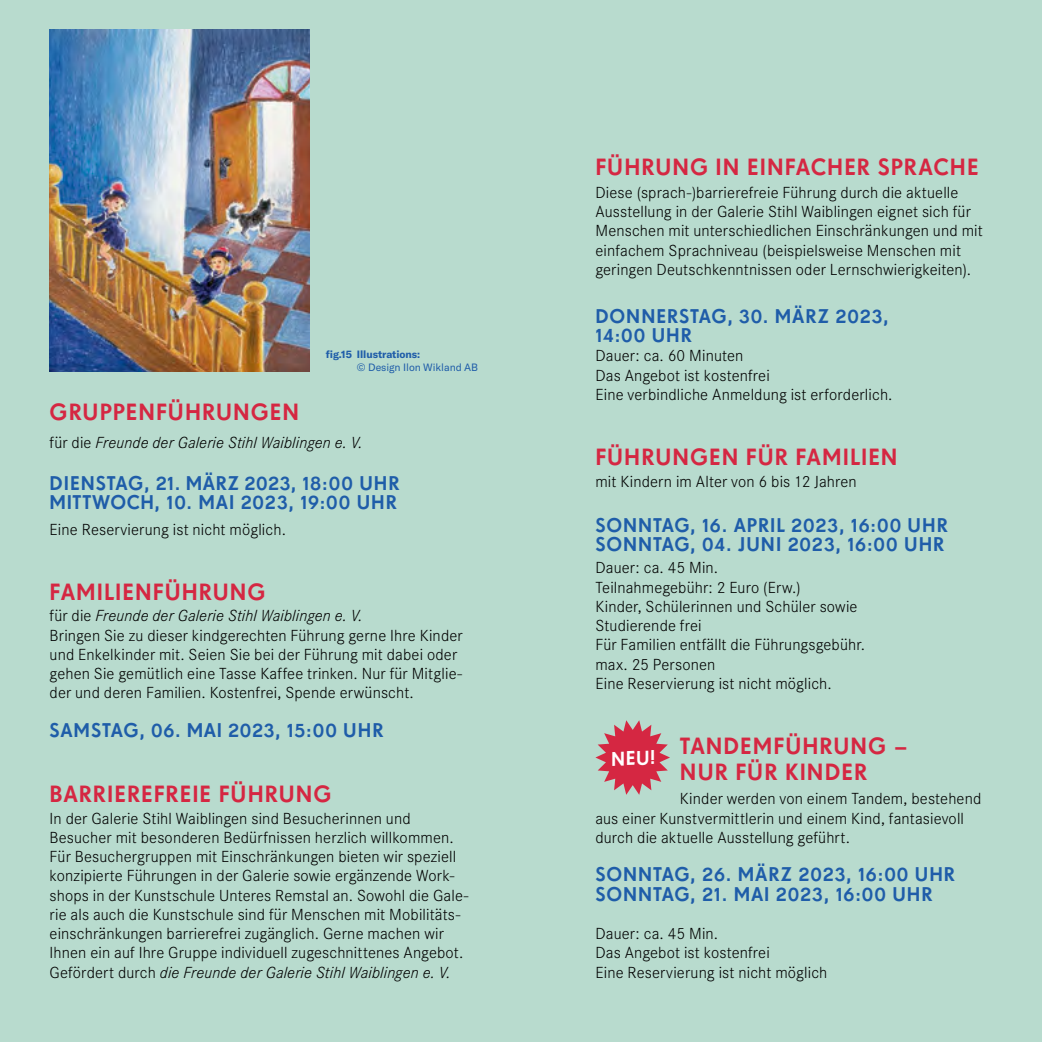
<style>
.page{position:relative;width:1042px;height:1042px;background:#b8dbce}
.page>*{position:absolute;margin:0;border:0;box-sizing:border-box;transform-origin:0 0}
.t1{font:22.75px/26.2px "Super Grotesk B Med LF";letter-spacing:.045em;color:#d52742}
.t2{font:19.25px/19.2px "Super Grotesk B Med LF";letter-spacing:.045em;color:#1f5da9}
.t3{font:19.25px "Super Grotesk B Med LF";color:#fff}
.t4{font:300 15.75px/19.2px "Corporate SBQ";letter-spacing:.01em;color:#000}
.t5{font:italic 300 15.75px "Corporate SBQ";letter-spacing:.01em;color:#000}
.t6{font:700 10.5px "GT America";letter-spacing:-.005em;color:#1f5da9}
.t7{font:10.5px "GT America";letter-spacing:-.005em;color:#1f5da9}
.s1{font-style:normal}
.s2{font-style:italic}
</style>
<div class="page">
<img style="left:50px;top:29px;width:259px;height:343px">
<svg style="left:595px;top:720px;width:75px;height:75px"></svg>
<p class="t6" style="left:326px;top:348px;width:96px">fig.15 Illustrations:</p>
<p class="t7" style="left:357px;top:361px;width:123px">© Design Ilon Wikland AB</p>
<h1 class="t1" style="left:50px;top:398px;width:251px">GRUPPENFÜHRUNGEN</h1>
<p class="t5" style="left:50px;top:433px;width:315px"><span class="s1">für die</span> Freunde der Galerie Stihl Waiblingen e. V.</p>
<p class="t2" style="left:50px;top:474px;width:351px">DIENSTAG, 21. MÄRZ 2023, 18:00 UHR<br>MITTWOCH, 10. MAI 2023, 19:00 UHR</p>
<p class="t4" style="left:50px;top:520px;width:238px">Eine Reservierung ist nicht möglich.</p>
<h1 class="t1" style="left:50px;top:578px;width:217px">FAMILIENFÜHRUNG</h1>
<p class="t4" style="left:50px;top:606px;width:414px">für die <span class="s2">Freunde der Galerie Stihl Waiblingen e. V.<br></span>Bringen Sie zu dieser kindgerechten Führung gerne Ihre Kinder und Enkelkinder mit. Seien Sie bei der Führung mit dabei oder gehen Sie gemütlich eine Tasse Kaffee trinken. Nur für Mitglie&shy;der und deren Familien. Kostenfrei, Spende erwünscht.</p>
<p class="t2" style="left:50px;top:720px;width:335px">SAMSTAG, 06. MAI 2023, 15:00 UHR</p>
<h1 class="t1" style="left:50px;top:780px;width:283px">BARRIEREFREIE FÜHRUNG</h1>
<p class="t4" style="left:50px;top:808px;width:420px">In der Galerie Stihl Waiblingen sind Besucherinnen und Besucher mit besonderen Bedürfnissen herzlich willkommen.<br>Für Besuchergruppen mit Einschränkungen bieten wir speziell konzipierte Führungen in der Galerie sowie ergänzende Work&shy;shops in der Kunstschule Unteres Remstal an. Sowohl die Gale&shy;rie als auch die Kunstschule sind für Menschen mit Mobilitäts&shy;einschränkungen barrierefrei zugänglich. Gerne machen wir Ihnen ein auf Ihre Gruppe individuell zugeschnittenes Angebot.<br>Gefördert durch <span class="s2">die Freunde der Galerie Stihl Waiblingen e. V.</span></p>
<h1 class="t1" style="left:595px;top:154px;width:385px">FÜHRUNG IN EINFACHER SPRACHE</h1>
<p class="t4" style="left:595px;top:183px;width:389px">Diese (sprach-)barrierefreie Führung durch die aktuelle Ausstellung in der Galerie Stihl Waiblingen eignet sich für Menschen mit unterschiedlichen Einschränkungen und mit einfachem Sprachniveau (beispielsweise Menschen mit geringen Deutschkenntnissen oder Lernschwierigkeiten).</p>
<p class="t2" style="left:595px;top:306px;width:295px">DONNERSTAG, 30. MÄRZ 2023,<br>14:00 UHR</p>
<p class="t4" style="left:595px;top:346px;width:299px">Dauer: ca. 60 Minuten<br>Das Angebot ist kostenfrei<br>Eine verbindliche Anmeldung ist erforderlich.</p>
<h1 class="t1" style="left:595px;top:443px;width:304px">FÜHRUNGEN FÜR FAMILIEN</h1>
<p class="t4" style="left:595px;top:472px;width:263px">mit Kindern im Alter von 6 bis 12 Jahren</p>
<p class="t2" style="left:595px;top:516px;width:354px">SONNTAG, 16. APRIL 2023, 16:00 UHR<br>SONNTAG, 04. JUNI 2023, 16:00 UHR</p>
<p class="t4" style="left:595px;top:558px;width:271px">Dauer: ca. 45 Min.<br>Teilnahmegebühr: 2 Euro (Erw.)<br>Kinder, Schülerinnen und Schüler sowie<br>Studierende frei<br>Für Familien entfällt die Führungsgebühr. max. 25 Personen<br>Eine Reservierung ist nicht möglich.</p>
<h1 class="t1" style="left:680px;top:732px;width:229px">TANDEMFÜHRUNG –<br>NUR FÜR KINDER</h1>
<p class="t4" style="left:595px;top:789px;width:387px;text-indent:85px">Kinder werden von einem Tandem, bestehend aus einer Kunstvermittlerin und einem Kind, fantasievoll durch die aktuelle Ausstellung geführt.</p>
<p class="t2" style="left:595px;top:865px;width:361px">SONNTAG, 26. MÄRZ 2023, 16:00 UHR<br>SONNTAG, 21. MAI 2023, 16:00 UHR</p>
<p class="t4" style="left:595px;top:924px;width:233px">Dauer: ca. 45 Min.<br>Das Angebot ist kostenfrei<br>Eine Reservierung ist nicht möglich</p>
<p class="t3" style="left:610px;top:747px;width:46px;rotate:-2deg">NEU!</p>
</div>
